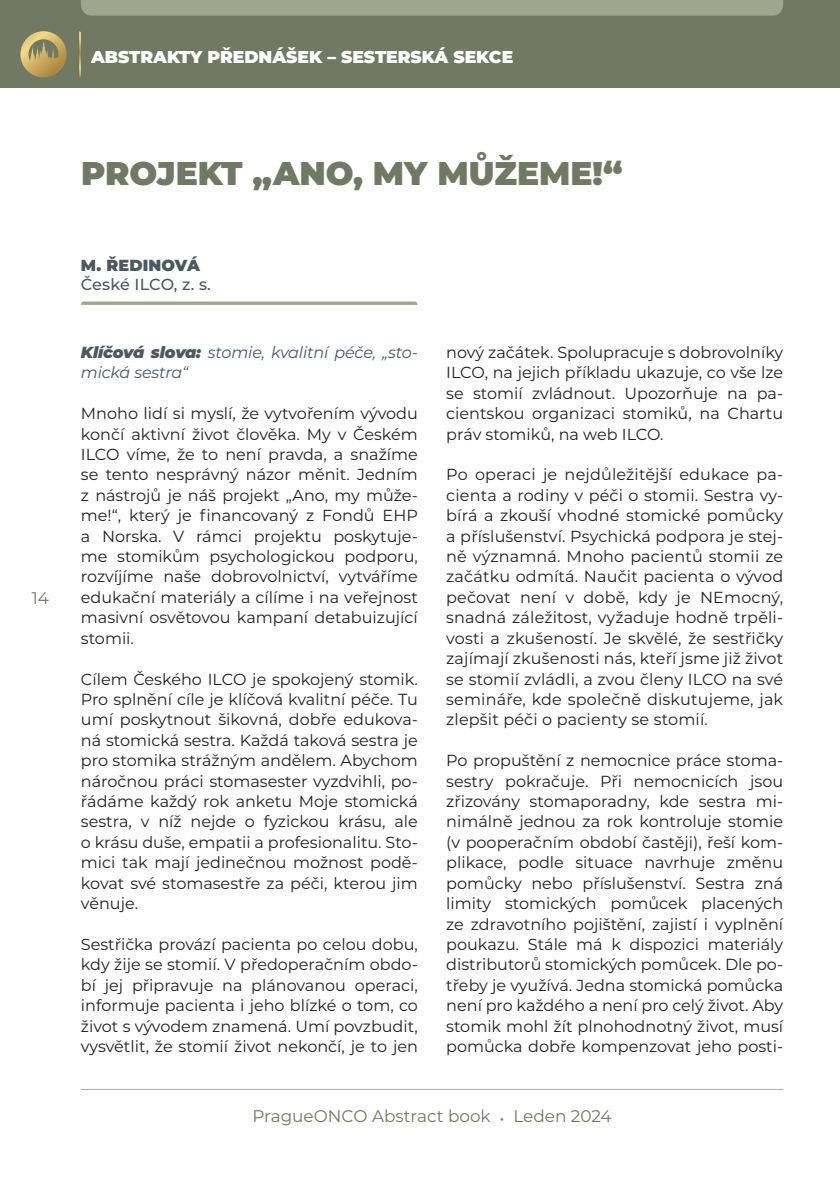
<style>
.page{position:relative;width:840px;height:1191px;background:#fff}
.page>*{position:absolute;margin:0;border:0;box-sizing:border-box;transform-origin:0 0}
.t1{font:900 32.8px "Montserrat";color:#707961}
.t2{font:900 17.2px "Montserrat";color:#fff}
.t3{font:16.8px "Montserrat";color:#707961}
.t4{font:16px/20.4px "Montserrat";color:#231f20;text-align:justify}
.t5{font:italic 16px/20.4px "Montserrat";letter-spacing:-.01em;color:#4a585f}
.t6{font:500 16px "Montserrat";letter-spacing:-.005em;color:#4a585f}
.t7{font:900 16px "Montserrat";letter-spacing:.01em;color:#4a585f}
.s1{font-weight:900}
</style>
<div class="page">
<div style="left:0;top:0;width:839px;height:88px;background:#707961"></div>
<svg style="left:79px;top:31px;width:2px;height:46px"></svg>
<div style="left:81px;top:0;width:701px;height:16px;background:#9fa68e"></div>
<hr style="left:81px;top:1089px;width:701px;height:1px;background:#abaea1">
<svg style="left:20px;top:31px;width:47px;height:46px"></svg>
<svg style="left:81px;top:301px;width:336px;height:4px"></svg>
<p class="t2" style="left:91px;top:44px;width:423px">ABSTRAKTY PŘEDNÁŠEK – SESTERSKÁ SEKCE</p>
<p class="t3" style="left:32px;top:586px;width:19px">14</p>
<p class="t1" style="left:81px;top:149px;width:543px">PROJEKT „ANO, MY MŮŽEME!“</p>
<p class="t7" style="left:81px;top:253px;width:120px">M. ŘEDINOVÁ</p>
<p class="t6" style="left:81px;top:273px;width:131px">České ILCO, z. s.</p>
<p class="t5" style="left:81px;top:341px;width:338px"><span class="s1">Klíčová slova:</span> stomie, kvalitní péče, „sto&shy;mická sestra“</p>
<p class="t4" style="left:81px;top:403px;width:338px">Mnoho lidí si myslí, že vytvořením vývodu končí aktivní život člověka. My v Českém ILCO víme, že to není pravda, a snažíme se tento nesprávný názor měnit. Jedním z nástrojů je náš projekt „Ano, my může&shy;me!“, který je financovaný z Fondů EHP a Norska. V rámci projektu poskytuje&shy;me stomikům psychologickou podporu, rozvíjíme naše dobrovolnictví, vytváříme edukační materiály a cílíme i na veřejnost masivní osvětovou kampaní detabuizující stomii.</p>
<p class="t4" style="left:81px;top:668px;width:338px">Cílem Českého ILCO je spokojený stomik.<br>Pro splnění cíle je klíčová kvalitní péče. Tu umí poskytnout šikovná, dobře edukova&shy;ná stomická sestra. Každá taková sestra je pro stomika strážným andělem. Abychom náročnou práci stomasester vyzdvihli, po&shy;řádáme každý rok anketu Moje stomická sestra, v níž nejde o fyzickou krásu, ale o krásu duše, empatii a profesionalitu. Sto&shy;mici tak mají jedinečnou možnost podě&shy;kovat své stomasestře za péči, kterou jim věnuje.</p>
<p class="t4" style="left:81px;top:933px;width:338px">Sestřička provází pacienta po celou dobu, kdy žije se stomií. V předoperačním obdo&shy;bí jej připravuje na plánovanou operaci, informuje pacienta i jeho blízké o tom, co život s vývodem znamená. Umí povzbudit, vysvětlit, že stomií život nekončí, je to jen</p>
<p class="t4" style="left:446px;top:341px;width:338px">nový začátek. Spolupracuje s dobrovolníky ILCO, na jejich příkladu ukazuje, co vše lze se stomií zvládnout. Upozorňuje na pa&shy;cientskou organizaci stomiků, na Chartu práv stomiků, na web ILCO.</p>
<p class="t4" style="left:446px;top:464px;width:338px">Po operaci je nejdůležitější edukace pa&shy;cienta a rodiny v péči o stomii. Sestra vy&shy;bírá a zkouší vhodné stomické pomůcky a příslušenství. Psychická podpora je stej&shy;ně významná. Mnoho pacientů stomii ze začátku odmítá. Naučit pacienta o vývod pečovat není v době, kdy je NEmocný, snadná záležitost, vyžaduje hodně trpěli&shy;vosti a zkušeností. Je skvělé, že sestřičky zajímají zkušenosti nás, kteří jsme již život se stomií zvládli, a zvou členy ILCO na své semináře, kde společně diskutujeme, jak zlepšit péči o pacienty se stomií.</p>
<p class="t4" style="left:446px;top:749px;width:338px">Po propuštění z nemocnice práce stoma&shy;sestry pokračuje. Při nemocnicích jsou zřizovány stomaporadny, kde sestra mi&shy;nimálně jednou za rok kontroluje stomie (v pooperačním období častěji), řeší kom&shy;plikace, podle situace navrhuje změnu pomůcky nebo příslušenství. Sestra zná limity stomických pomůcek placených ze zdravotního pojištění, zajistí i vyplnění poukazu. Stále má k dispozici materiály distributorů stomických pomůcek. Dle po&shy;třeby je využívá. Jedna stomická pomůcka není pro každého a není pro celý život. Aby stomik mohl žít plnohodnotný život, musí pomůcka dobře kompenzovat jeho posti-</p>
<p class="t3" style="left:252px;top:1104px;width:361px">PragueONCO Abstract book • Leden 2024</p>
</div>
